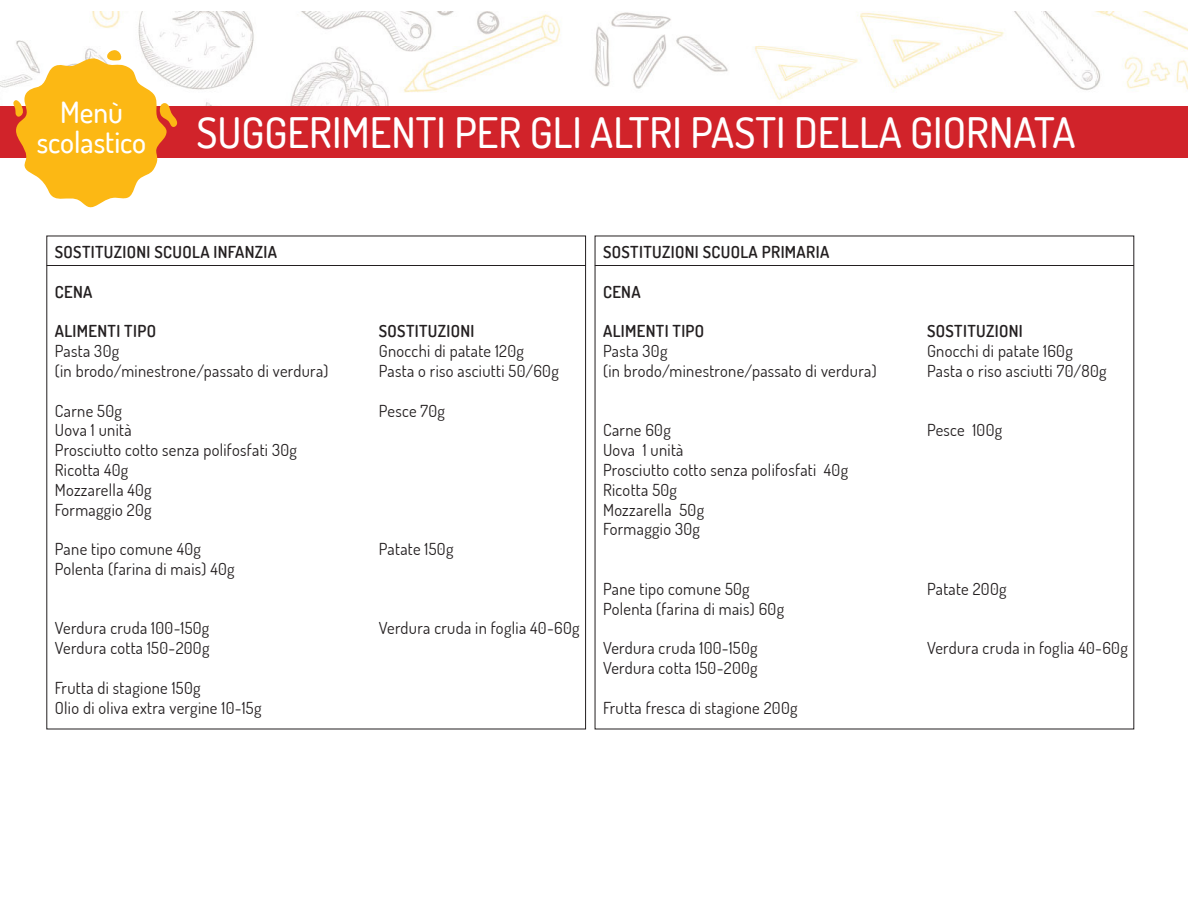
<style>
.page{position:relative;width:1188px;height:918px;background:#fff}
.page>*{position:absolute;margin:0;border:0;box-sizing:border-box;transform-origin:0 0}
.t1{font:500 42px "Dosis";color:#fff}
.t2{font:500 29.25px "Dosis";color:#fff}
.t3{font:16.5px "Dosis";letter-spacing:.02em;color:#231f20}
.t4{font:600 16.5px "Dosis";letter-spacing:.02em;color:#231f20}
</style>
<div class="page">
<img style="left:0;top:12px;width:1188px;height:95px">
<div style="left:0;top:107px;width:1188px;height:51px;background:#d1232a"></div>
<svg style="left:13px;top:50px;width:164px;height:158px"></svg>
<hr style="left:47px;top:265px;width:539px;height:1px;background:#231f20">
<hr style="left:595px;top:265px;width:539px;height:1px;background:#231f20">
<p class="t2" style="left:60px;top:94px;width:64px">Menù</p>
<p class="t2" style="left:37px;top:123px;width:111px">scolastico</p>
<p class="t1" style="left:196px;top:105px;width:881px">SUGGERIMENTI PER GLI ALTRI PASTI DELLA GIORNATA</p>
<p class="t4" style="left:55px;top:241px;width:224px">SOSTITUZIONI SCUOLA INFANZIA</p>
<p class="t4" style="left:55px;top:281px;width:39px">CENA</p>
<p class="t4" style="left:55px;top:321px;width:103px">ALIMENTI TIPO</p>
<p class="t4" style="left:379px;top:321px;width:97px">SOSTITUZIONI</p>
<p class="t3" style="left:55px;top:340px;width:66px">Pasta 30g</p>
<p class="t3" style="left:379px;top:340px;width:147px">Gnocchi di patate 120g</p>
<p class="t3" style="left:55px;top:360px;width:275px">(in brodo/minestrone/passato di verdura)</p>
<p class="t3" style="left:379px;top:360px;width:181px">Pasta o riso asciutti 50/60g</p>
<p class="t3" style="left:55px;top:400px;width:69px">Carne 50g</p>
<p class="t3" style="left:379px;top:400px;width:68px">Pesce 70g</p>
<p class="t3" style="left:55px;top:419px;width:78px">Uova 1 unità</p>
<p class="t3" style="left:55px;top:439px;width:244px">Prosciutto cotto senza polifosfati 30g</p>
<p class="t3" style="left:55px;top:459px;width:75px">Ricotta 40g</p>
<p class="t3" style="left:55px;top:479px;width:98px">Mozzarella 40g</p>
<p class="t3" style="left:55px;top:499px;width:98px">Formaggio 20g</p>
<p class="t3" style="left:55px;top:538px;width:148px">Pane tipo comune 40g</p>
<p class="t3" style="left:379px;top:538px;width:76px">Patate 150g</p>
<p class="t3" style="left:55px;top:558px;width:181px">Polenta (farina di mais) 40g</p>
<p class="t3" style="left:55px;top:617px;width:156px">Verdura cruda 100-150g</p>
<p class="t3" style="left:379px;top:617px;width:202px">Verdura cruda in foglia 40-60g</p>
<p class="t3" style="left:55px;top:637px;width:156px">Verdura cotta 150-200g</p>
<p class="t3" style="left:55px;top:677px;width:147px">Frutta di stagione 150g</p>
<p class="t3" style="left:55px;top:697px;width:208px">Olio di oliva extra vergine 10-15g</p>
<p class="t4" style="left:603px;top:241px;width:228px">SOSTITUZIONI SCUOLA PRIMARIA</p>
<p class="t4" style="left:603px;top:281px;width:39px">CENA</p>
<p class="t4" style="left:603px;top:321px;width:103px">ALIMENTI TIPO</p>
<p class="t4" style="left:927px;top:321px;width:97px">SOSTITUZIONI</p>
<p class="t3" style="left:603px;top:340px;width:66px">Pasta 30g</p>
<p class="t3" style="left:927px;top:340px;width:147px">Gnocchi di patate 160g</p>
<p class="t3" style="left:603px;top:360px;width:275px">(in brodo/minestrone/passato di verdura)</p>
<p class="t3" style="left:927px;top:360px;width:181px">Pasta o riso asciutti 70/80g</p>
<p class="t3" style="left:603px;top:419px;width:69px">Carne 60g</p>
<p class="t3" style="left:927px;top:419px;width:77px">Pesce 100g</p>
<p class="t3" style="left:603px;top:439px;width:82px">Uova 1 unità</p>
<p class="t3" style="left:603px;top:459px;width:247px">Prosciutto cotto senza polifosfati 40g</p>
<p class="t3" style="left:603px;top:479px;width:75px">Ricotta 50g</p>
<p class="t3" style="left:603px;top:499px;width:103px">Mozzarella 50g</p>
<p class="t3" style="left:603px;top:518px;width:98px">Formaggio 30g</p>
<p class="t3" style="left:603px;top:578px;width:148px">Pane tipo comune 50g</p>
<p class="t3" style="left:927px;top:578px;width:81px">Patate 200g</p>
<p class="t3" style="left:603px;top:598px;width:183px">Polenta (farina di mais) 60g</p>
<p class="t3" style="left:603px;top:637px;width:156px">Verdura cruda 100-150g</p>
<p class="t3" style="left:927px;top:637px;width:202px">Verdura cruda in foglia 40-60g</p>
<p class="t3" style="left:603px;top:657px;width:156px">Verdura cotta 150-200g</p>
<p class="t3" style="left:603px;top:697px;width:196px">Frutta fresca di stagione 200g</p>
</div>
